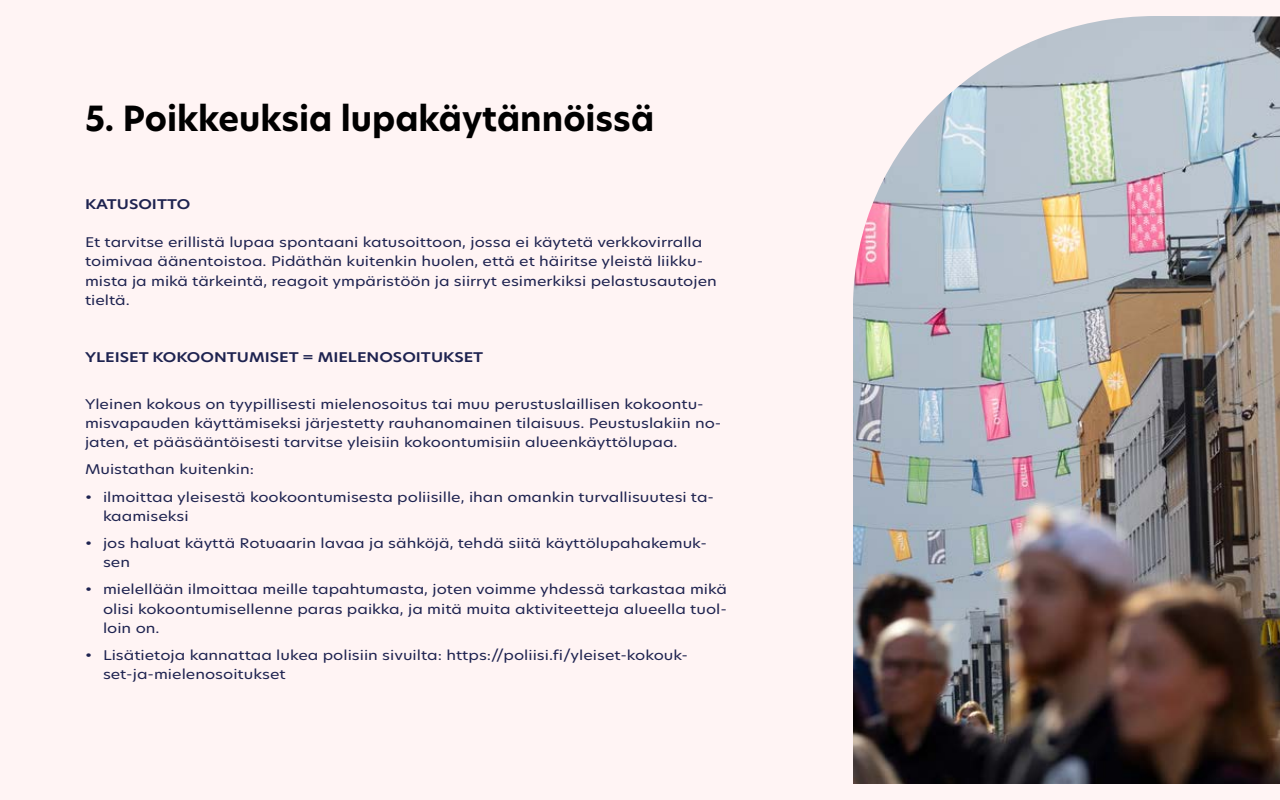
<style>
.page{position:relative;width:1280px;height:800px;background:#fff4f4}
.page>*{position:absolute;margin:0;border:0;box-sizing:border-box;transform-origin:0 0}
.t1{font:700 34px "New Hero";color:#000}
.t2{font:13.1px/19.2px "New Hero";color:#1e2350;scale:1.22 1}
.t3{font:600 13.1px "New Hero";color:#1e2350;scale:1.22 1}
</style>
<div class="page">
<img style="left:853px;top:16px;width:427px;height:768px">
<h1 class="t1" style="left:85px;top:96px;width:571px">5. Poikkeuksia lupakäytännöissä</h1>
<p class="t3" style="left:85px;top:195px;width:88px">KATUSOITTO</p>
<p class="t2" style="left:85px;top:233px;width:519px">Et tarvitse erillistä lupaa spontaani katusoittoon, jossa ei käytetä verkkovirralla toimivaa äänentoistoa. Pidäthän kuitenkin huolen, että et häiritse yleistä liikku&shy;mista ja mikä tärkeintä, reagoit ympäristöön ja siirryt esimerkiksi pelastusautojen tieltä.</p>
<p class="t3" style="left:85px;top:349px;width:328px">YLEISET KOKOONTUMISET = MIELENOSOITUKSET</p>
<p class="t2" style="left:85px;top:394px;width:523px">Yleinen kokous on tyypillisesti mielenosoitus tai muu perustuslaillisen kokoontu&shy;misvapauden käyttämiseksi järjestetty rauhanomainen tilaisuus. Peustuslakiin no&shy;jaten, et pääsääntöisesti tarvitse yleisiin kokoontumisiin alueenkäyttölupaa.</p>
<p class="t2" style="left:85px;top:460px;width:140px">Muistathan kuitenkin:</p>
<p class="t2" style="left:103px;top:487px;width:502px;text-indent:-18px">• ilmoittaa yleisestä kookoontumisesta poliisille, ihan omankin turvallisuutesi ta&shy;kaamiseksi</p>
<p class="t2" style="left:103px;top:533px;width:496px;text-indent:-18px">• jos haluat käyttä Rotuaarin lavaa ja sähköjä, tehdä siitä käyttölupahakemuk&shy;sen</p>
<p class="t2" style="left:103px;top:580px;width:513px;text-align:justify;text-indent:-18px">• mielellään ilmoittaa meille tapahtumasta, joten voimme yhdessä tarkastaa mikä olisi kokoontumisellenne paras paikka, ja mitä muita aktiviteetteja alueella tuol&shy;loin on.</p>
<p class="t2" style="left:103px;top:645px;width:481px;text-indent:-18px">• Lisätietoja kannattaa lukea polisiin sivuilta: https://poliisi.fi/yleiset-kokouk&shy;set-ja-mielenosoitukset</p>
</div>
